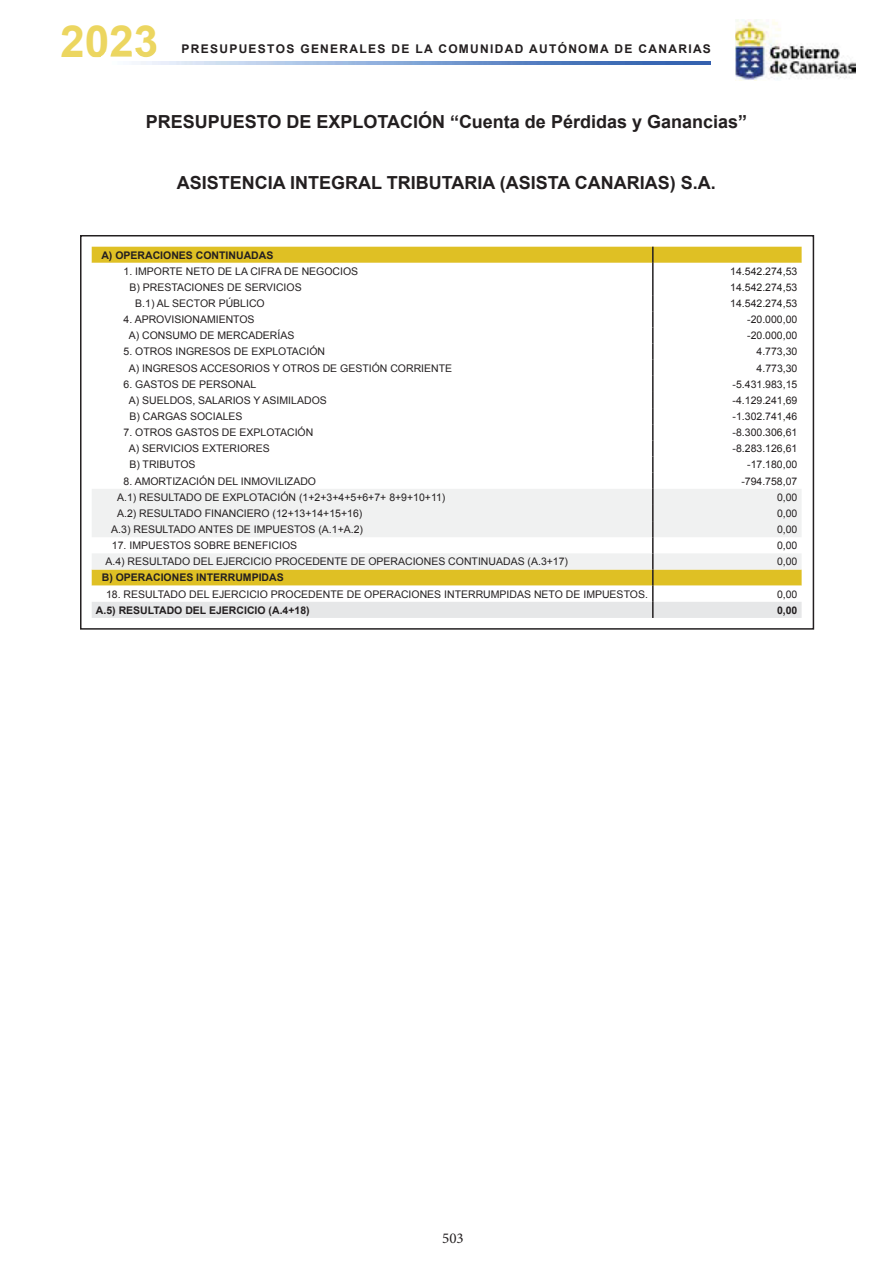
<style>
.page{position:relative;width:893px;height:1263px;background:#fff}
.page>*{position:absolute;margin:0;border:0;box-sizing:border-box;transform-origin:0 0}
.t1{font:700 44.25px "Arial";color:#ecd660}
.t2{font:700 18px "Arial";color:#231f20}
.t3{font:15px "Minion Pro";color:#231f20}
.t4{font:700 12px "Arial";letter-spacing:.11em;color:#231f20}
.t5{font:10.5px "Arial";color:#231f20}
.t6{font:700 10.5px "Arial";color:#231f20}
</style>
<div class="page">
<img style="left:132px;top:57px;width:579px;height:8px">
<img style="left:132px;top:62px;width:579px;height:2px">
<img style="left:101px;top:53px;width:54px;height:4px">
<img style="left:735px;top:20px;width:121px;height:61px">
<svg style="left:92px;top:247px;width:709px;height:371px"></svg>
<div style="left:80px;top:235px;width:734px;height:395px;border:2px solid #231f20"></div>
<h1 class="t1" style="left:60px;top:17px;width:100px">2023</h1>
<p class="t4" style="left:181px;top:42px;width:531px">PRESUPUESTOS GENERALES DE LA COMUNIDAD AUTÓNOMA DE CANARIAS</p>
<h2 class="t2" style="left:146px;top:112px;width:603px">PRESUPUESTO DE EXPLOTACIÓN “Cuenta de Pérdidas y Ganancias”</h2>
<h2 class="t2" style="left:177px;top:172px;width:540px">ASISTENCIA INTEGRAL TRIBUTARIA (ASISTA CANARIAS) S.A.</h2>
<p class="t6" style="left:101px;top:249px;width:174px">A) OPERACIONES CONTINUADAS</p>
<p class="t5" style="left:124px;top:265px;width:236px">1. IMPORTE NETO DE LA CIFRA DE NEGOCIOS</p>
<p class="t5" style="left:730px;top:265px;width:69px">14.542.274,53</p>
<p class="t5" style="left:129px;top:281px;width:174px">B) PRESTACIONES DE SERVICIOS</p>
<p class="t5" style="left:730px;top:281px;width:69px">14.542.274,53</p>
<p class="t5" style="left:135px;top:298px;width:131px">B.1) AL SECTOR PÚBLICO</p>
<p class="t5" style="left:730px;top:298px;width:69px">14.542.274,53</p>
<p class="t5" style="left:124px;top:314px;width:133px">4. APROVISIONAMIENTOS</p>
<p class="t5" style="left:747px;top:314px;width:52px">-20.000,00</p>
<p class="t5" style="left:129px;top:330px;width:167px">A) CONSUMO DE MERCADERÍAS</p>
<p class="t5" style="left:747px;top:330px;width:52px">-20.000,00</p>
<p class="t5" style="left:124px;top:346px;width:203px">5. OTROS INGRESOS DE EXPLOTACIÓN</p>
<p class="t5" style="left:756px;top:346px;width:42px">4.773,30</p>
<p class="t5" style="left:129px;top:362px;width:325px">A) INGRESOS ACCESORIOS Y OTROS DE GESTIÓN CORRIENTE</p>
<p class="t5" style="left:756px;top:362px;width:42px">4.773,30</p>
<p class="t5" style="left:124px;top:378px;width:134px">6. GASTOS DE PERSONAL</p>
<p class="t5" style="left:732px;top:378px;width:66px">-5.431.983,15</p>
<p class="t5" style="left:129px;top:394px;width:199px">A) SUELDOS, SALARIOS Y ASIMILADOS</p>
<p class="t5" style="left:732px;top:394px;width:66px">-4.129.241,69</p>
<p class="t5" style="left:129px;top:411px;width:115px">B) CARGAS SOCIALES</p>
<p class="t5" style="left:732px;top:411px;width:66px">-1.302.741,46</p>
<p class="t5" style="left:124px;top:427px;width:191px">7. OTROS GASTOS DE EXPLOTACIÓN</p>
<p class="t5" style="left:732px;top:427px;width:66px">-8.300.306,61</p>
<p class="t5" style="left:129px;top:443px;width:142px">A) SERVICIOS EXTERIORES</p>
<p class="t5" style="left:732px;top:443px;width:66px">-8.283.126,61</p>
<p class="t5" style="left:129px;top:459px;width:68px">B) TRIBUTOS</p>
<p class="t5" style="left:747px;top:459px;width:52px">-17.180,00</p>
<p class="t5" style="left:124px;top:475px;width:194px">8. AMORTIZACIÓN DEL INMOVILIZADO</p>
<p class="t5" style="left:741px;top:475px;width:58px">-794.758,07</p>
<p class="t5" style="left:117px;top:491px;width:330px">A.1) RESULTADO DE EXPLOTACIÓN (1+2+3+4+5+6+7+ 8+9+10+11)</p>
<p class="t5" style="left:777px;top:491px;width:22px">0,00</p>
<p class="t5" style="left:117px;top:507px;width:247px">A.2) RESULTADO FINANCIERO (12+13+14+15+16)</p>
<p class="t5" style="left:777px;top:507px;width:22px">0,00</p>
<p class="t5" style="left:111px;top:523px;width:253px">A.3) RESULTADO ANTES DE IMPUESTOS (A.1+A.2)</p>
<p class="t5" style="left:777px;top:523px;width:22px">0,00</p>
<p class="t5" style="left:112px;top:540px;width:187px">17. IMPUESTOS SOBRE BENEFICIOS</p>
<p class="t5" style="left:777px;top:540px;width:22px">0,00</p>
<p class="t5" style="left:105px;top:556px;width:464px">A.4) RESULTADO DEL EJERCICIO PROCEDENTE DE OPERACIONES CONTINUADAS (A.3+17)</p>
<p class="t5" style="left:777px;top:556px;width:22px">0,00</p>
<p class="t6" style="left:102px;top:572px;width:183px">B) OPERACIONES INTERRUMPIDAS</p>
<p class="t5" style="left:106px;top:588px;width:543px">18. RESULTADO DEL EJERCICIO PROCEDENTE DE OPERACIONES INTERRUMPIDAS NETO DE IMPUESTOS.</p>
<p class="t5" style="left:777px;top:588px;width:22px">0,00</p>
<p class="t6" style="left:96px;top:604px;width:215px">A.5) RESULTADO DEL EJERCICIO (A.4+18)</p>
<p class="t6" style="left:777px;top:604px;width:22px">0,00</p>
<h3 class="t3" style="left:442px;top:1229px;width:23px">503</h3>
</div>
